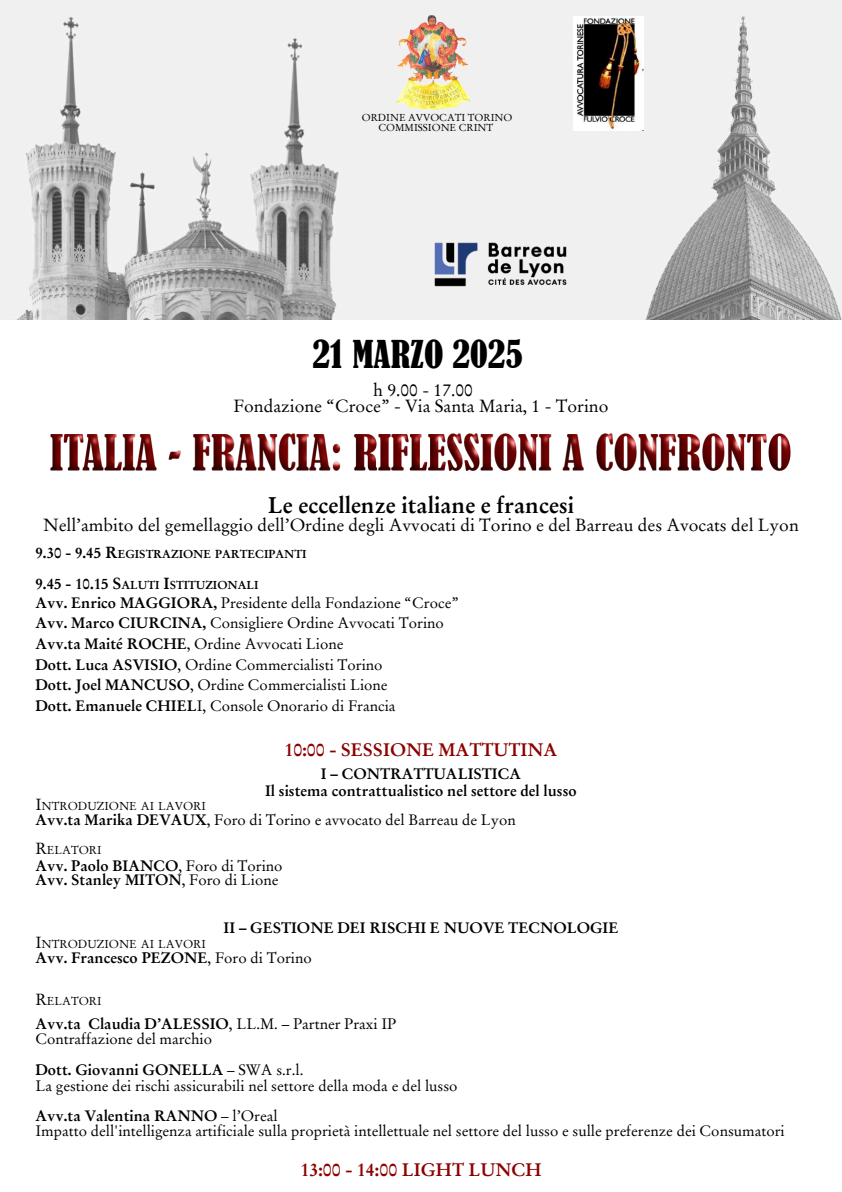
<style>
.page{position:relative;width:842px;height:1192px;background:#fff}
.page>*{position:absolute;margin:0;border:0;box-sizing:border-box;transform-origin:0 0}
.t1{font:condensed 36px "Bernard";color:#000}
.t2{font:700 22.5px "Stempel Garamond";color:#000}
.t3{font:700 18px "Stempel Garamond";color:#8d0000}
.t4{font:17.5px "Stempel Garamond";color:#000}
.t5{font:16px "Stempel Garamond";color:#000}
.t6{font:700 16px "Stempel Garamond";color:#000}
.t7{font:15px "Stempel Garamond";color:#000}
.t8{font:700 15px "Stempel Garamond";color:#000}
.t9{font:11.45px "Stempel Garamond";color:#000}
.t10{font:700 11.45px "Stempel Garamond";color:#000}
.t11{font:10px "Stempel Garamond";color:#000}
.s1{font-size:16px}
.s2{font-weight:700}
.s3{font-weight:400}
</style>
<div class="page">
<img style="left:0;top:0;width:842px;height:320px">
<img style="left:51px;top:434px;width:740px;height:37px">
<img style="left:427px;top:236px;width:146px;height:58px">
<img style="left:573px;top:16px;width:70px;height:115px">
<img style="left:392px;top:12px;width:82px;height:99px">
<p class="t11" style="left:362px;top:113px;width:152px">ORDINE AVVOCATI TORINO</p>
<p class="t11" style="left:378px;top:123px;width:116px">COMMISSIONE CRINT</p>
<p class="t1" style="left:313px;top:339px;width:212px">21 MARZO 2025</p>
<p class="t4" style="left:373px;top:382px;width:101px">h 9.00 - 17.00</p>
<p class="t4" style="left:234px;top:399px;width:376px">Fondazione “Croce” - Via Santa Maria, 1 - Torino</p>
<p class="t2" style="left:268px;top:495px;width:308px">Le eccellenze italiane e francesi</p>
<p class="t4" style="left:43px;top:517px;width:757px">Nell’ambito del gemellaggio dell’Ordine degli Avvocati di Torino e del Barreau des Avocats del Lyon</p>
<p class="t8" style="left:35px;top:546px;width:84px">9.30 - 9.45 <span class="s1">R</span></p>
<p class="t10" style="left:118px;top:549px;width:190px">EGISTRAZIONE PARTECIPANTI</p>
<p class="t8" style="left:35px;top:577px;width:87px">9.45 - 10.15 <span class="s1">S</span></p>
<p class="t10" style="left:121px;top:580px;width:40px">ALUTI</p>
<p class="t6" style="left:164px;top:577px;width:8px">I</p>
<p class="t10" style="left:170px;top:580px;width:90px">STITUZIONALI</p>
<p class="t7" style="left:35px;top:596px;width:425px"><span class="s2">Avv. Enrico MAGGIORA,</span> Presidente della Fondazione “Croce”</p>
<p class="t7" style="left:35px;top:617px;width:410px"><span class="s2">Avv. Marco CIURCINA,</span> Consigliere Ordine Avvocati Torino</p>
<p class="t7" style="left:35px;top:637px;width:309px"><span class="s2">Avv.ta Maité ROCHE</span>, Ordine Avvocati Lione</p>
<p class="t7" style="left:35px;top:658px;width:349px"><span class="s2">Dott. Luca ASVISIO</span>, Ordine Commercialisti Torino</p>
<p class="t7" style="left:35px;top:679px;width:354px"><span class="s2">Dott. Joel MANCUSO</span>, Ordine Commercialisti Lione</p>
<p class="t7" style="left:35px;top:699px;width:362px"><span class="s2">Dott. Emanuele CHIEL</span>I, Console Onorario di Francia</p>
<p class="t3" style="left:284px;top:742px;width:275px">10:00 - SESSIONE MATTUTINA</p>
<p class="t8" style="left:321px;top:767px;width:202px">I – CONTRATTUALISTICA</p>
<p class="t8" style="left:265px;top:784px;width:313px">Il sistema contrattualistico nel settore del lusso</p>
<p class="t5" style="left:35px;top:798px;width:8px">I</p>
<p class="t9" style="left:42px;top:801px;width:166px">NTRODUZIONE AI LAVORI</p>
<p class="t7" style="left:35px;top:813px;width:482px"><span class="s2">Avv.ta Marika DEVAUX</span>, Foro di Torino e avvocato del Barreau de Lyon</p>
<p class="t5" style="left:35px;top:842px;width:13px">R</p>
<p class="t9" style="left:47px;top:845px;width:56px">ELATORI</p>
<p class="t8" style="left:35px;top:859px;width:249px">Avv. Paolo BIANCO<span class="s3">, Foro di Torino</span></p>
<p class="t8" style="left:35px;top:874px;width:244px">Avv. Stanley MITON<span class="s3">, Foro di Lione</span></p>
<p class="t8" style="left:224px;top:922px;width:396px">II – GESTIONE DEI RISCHI E NUOVE TECNOLOGIE</p>
<p class="t5" style="left:35px;top:936px;width:8px">I</p>
<p class="t9" style="left:42px;top:939px;width:166px">NTRODUZIONE AI LAVORI</p>
<p class="t8" style="left:35px;top:951px;width:278px">Avv. Francesco PEZONE<span class="s3">, Foro di Torino</span></p>
<p class="t5" style="left:35px;top:992px;width:13px">R</p>
<p class="t9" style="left:47px;top:996px;width:56px">ELATORI</p>
<p class="t8" style="left:35px;top:1017px;width:362px">Avv.ta Claudia D’ALESSIO<span class="s3">, LL.M. – Partner Praxi IP</span></p>
<p class="t7" style="left:35px;top:1032px;width:178px">Contraffazione del marchio</p>
<p class="t8" style="left:35px;top:1064px;width:269px">Dott. Giovanni GONELLA <span class="s3">– SWA s.r.l.</span></p>
<p class="t7" style="left:35px;top:1079px;width:424px">La gestione dei rischi assicurabili nel settore della moda e del lusso</p>
<p class="t8" style="left:35px;top:1109px;width:244px">Avv.ta Valentina RANNO <span class="s3">– l’Oreal</span></p>
<p class="t7" style="left:35px;top:1124px;width:751px">Impatto dell'intelligenza artificiale sulla proprietà intellettuale nel settore del lusso e sulle preferenze dei Consumatori</p>
<p class="t3" style="left:300px;top:1162px;width:243px">13:00 - 14:00 LIGHT LUNCH</p>
</div>
